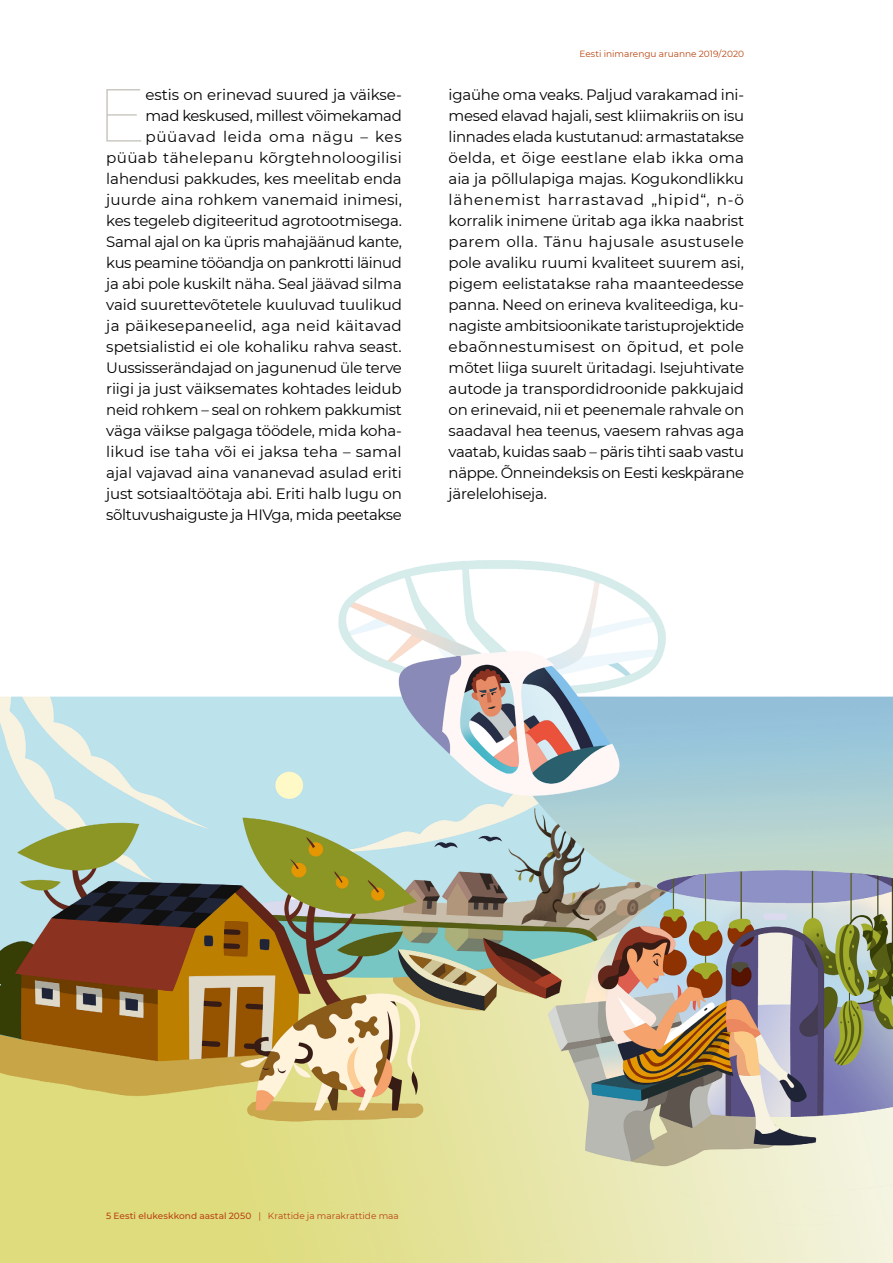
<style>
.page{position:relative;width:893px;height:1263px;background:#fff}
.page>*{position:absolute;margin:0;border:0;box-sizing:border-box;transform-origin:0 0}
.t1{font:100 75px "Montserrat";color:#c8c6be}
.t2{font:15px/21px "Montserrat";letter-spacing:-.015em;color:#000;text-align:right}
.t3{font:500 9px "Montserrat";letter-spacing:.005em;color:#b84410}
.t4{font:9px "Montserrat";color:#b84410}
.s1{font-weight:400}
</style>
<div class="page">
<img style="left:0;top:560px;width:893px;height:703px">
<p class="t4" style="left:580px;top:47px;width:166px">Eesti inimarengu aruanne 2019/2020</p>
<p class="t2" style="left:106px;top:83px;width:297px">estis on erinevad suured ja väikse-<br>mad keskused, millest võimekamad püüavad leida oma nägu – kes püüab tähelepanu kõrgtehnoloogilisi lahendusi pakkudes, kes meelitab enda juurde aina rohkem vanemaid inimesi, kes tegeleb digiteeritud agrotootmisega.<br>Samal ajal on ka üpris mahajäänud kante, kus peamine tööandja on pankrotti läinud ja abi pole kuskilt näha. Seal jäävad silma vaid suurettevõtetele kuuluvad tuulikud ja päikesepaneelid, aga neid käitavad spetsialistid ei ole kohaliku rahva seast.<br>Uussisserändajad on jagunenud üle terve riigi ja just väiksemates kohtades leidub neid rohkem – seal on rohkem pakkumist väga väikse palgaga töödele, mida koha&shy;likud ise taha või ei jaksa teha – samal ajal vajavad aina vananevad asulad eriti just sotsiaaltöötaja abi. Eriti halb lugu on sõltuvushaiguste ja HIVga, mida peetakse</p>
<p class="t2" style="left:449px;top:83px;width:297px;text-align:justify">igaühe oma veaks. Paljud varakamad ini&shy;mesed elavad hajali, sest kliimakriis on isu linnades elada kustutanud: armastatakse öelda, et õige eestlane elab ikka oma aia ja põllulapiga majas. Kogukondlikku lähenemist harrastavad „hipid“, n-ö korralik inimene üritab aga ikka naabrist parem olla. Tänu hajusale asustusele pole avaliku ruumi kvaliteet suurem asi, pigem eelistatakse raha maanteedesse panna. Need on erineva kvaliteediga, ku&shy;nagiste ambitsioonikate taristuprojektide ebaõnnestumisest on õpitud, et pole mõtet liiga suurelt üritadagi. Isejuhtivate autode ja transpordidroonide pakkujaid on erinevaid, nii et peenemale rahvale on saadaval hea teenus, vaesem rahvas aga vaatab, kuidas saab – päris tihti saab vastu näppe. Õnneindeksis on Eesti keskpärane järelelohiseja.</p>
<h1 class="t1" style="left:96px;top:65px;width:52px">E</h1>
<p class="t3" style="left:106px;top:1209px;width:294px">5 Eesti elukeskkond aastal 2050 <span class="s1">| Krattide ja marakrattide maa</span></p>
</div>
